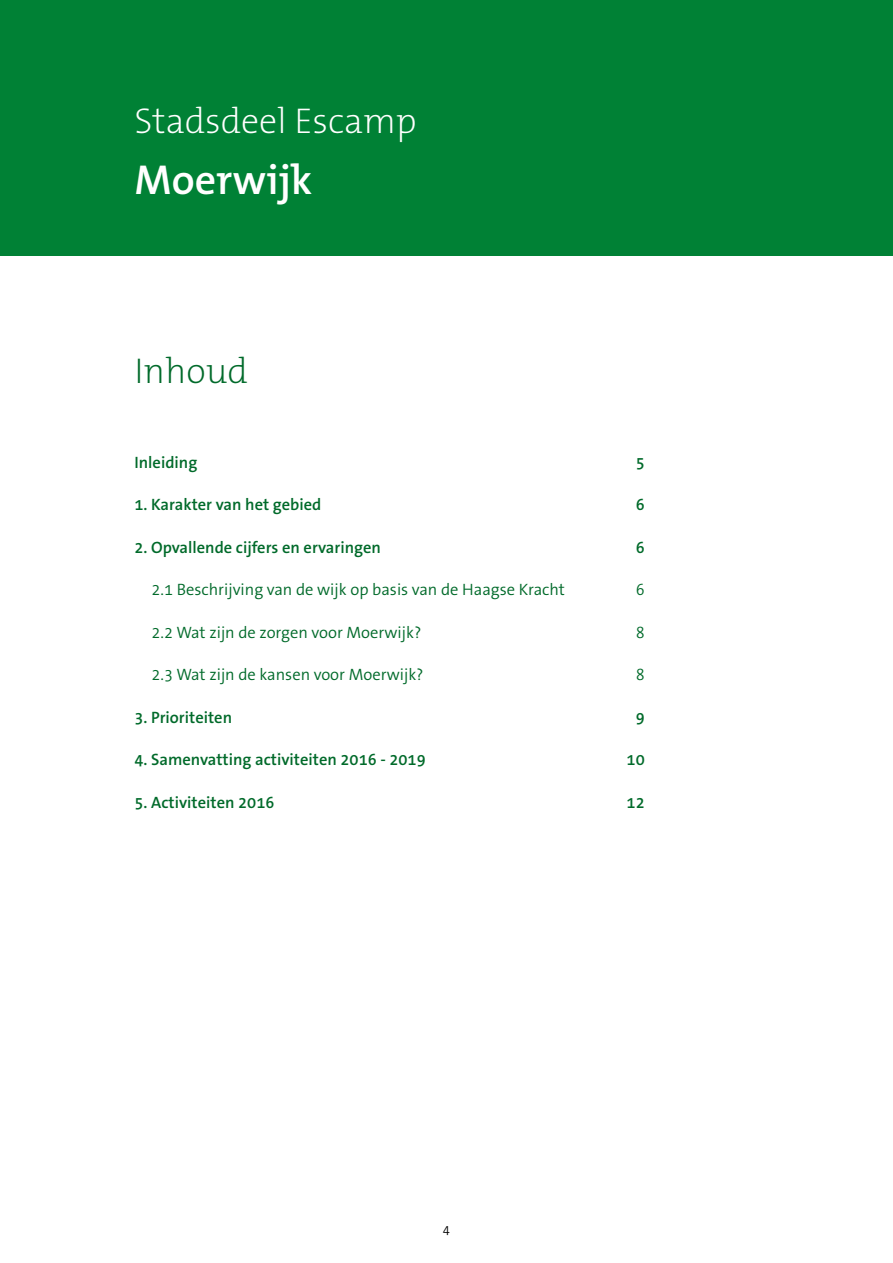
<style>
.page{position:relative;width:893px;height:1263px;background:#fff}
.page>*{position:absolute;margin:0;border:0;box-sizing:border-box;transform-origin:0 0}
.t1{font:600 42px "The Mix B W6";color:#fff}
.t2{font:200 36px "The Mix B W2";color:#fff}
.t3{font:200 36px "The Mix B W2";color:#006a2a}
.t4{font:600 16.5px "The Sans B W6";color:#006a2a}
.t5{font:300 16.5px "The Sans B W4";color:#006a2a}
.t6{font:300 13.2px "The Mix B W4";color:#000}
</style>
<div class="page">
<div style="left:0;top:0;width:893px;height:255px;background:#008135"></div>
<h2 class="t2" style="left:134px;top:98px;width:284px">Stadsdeel Escamp</h2>
<h1 class="t1" style="left:134px;top:153px;width:180px">Moerwijk</h1>
<h2 class="t3" style="left:134px;top:347px;width:115px">Inhoud</h2>
<p class="t4" style="left:134px;top:452px;width:64px">Inleiding</p>
<p class="t4" style="left:636px;top:452px;width:11px">5</p>
<p class="t4" style="left:134px;top:494px;width:188px">1. Karakter van het gebied</p>
<p class="t4" style="left:636px;top:494px;width:11px">6</p>
<p class="t4" style="left:134px;top:537px;width:248px">2. Opvallende cijfers en ervaringen</p>
<p class="t4" style="left:636px;top:537px;width:11px">6</p>
<p class="t5" style="left:151px;top:579px;width:415px">2.1 Beschrijving van de wijk op basis van de Haagse Kracht</p>
<p class="t5" style="left:636px;top:579px;width:11px">6</p>
<p class="t5" style="left:151px;top:622px;width:271px">2.2 Wat zijn de zorgen voor Moerwijk?</p>
<p class="t5" style="left:636px;top:622px;width:11px">8</p>
<p class="t5" style="left:151px;top:664px;width:274px">2.3 Wat zijn de kansen voor Moerwijk?</p>
<p class="t5" style="left:636px;top:664px;width:11px">8</p>
<p class="t4" style="left:134px;top:707px;width:99px">3. Prioriteiten</p>
<p class="t4" style="left:636px;top:707px;width:11px">9</p>
<p class="t4" style="left:134px;top:749px;width:293px">4. Samenvatting activiteiten 2016 - 2019</p>
<p class="t4" style="left:627px;top:749px;width:20px">10</p>
<p class="t4" style="left:134px;top:792px;width:142px">5. Activiteiten 2016</p>
<p class="t4" style="left:627px;top:792px;width:20px">12</p>
<p class="t6" style="left:443px;top:1221px;width:9px">4</p>
</div>
